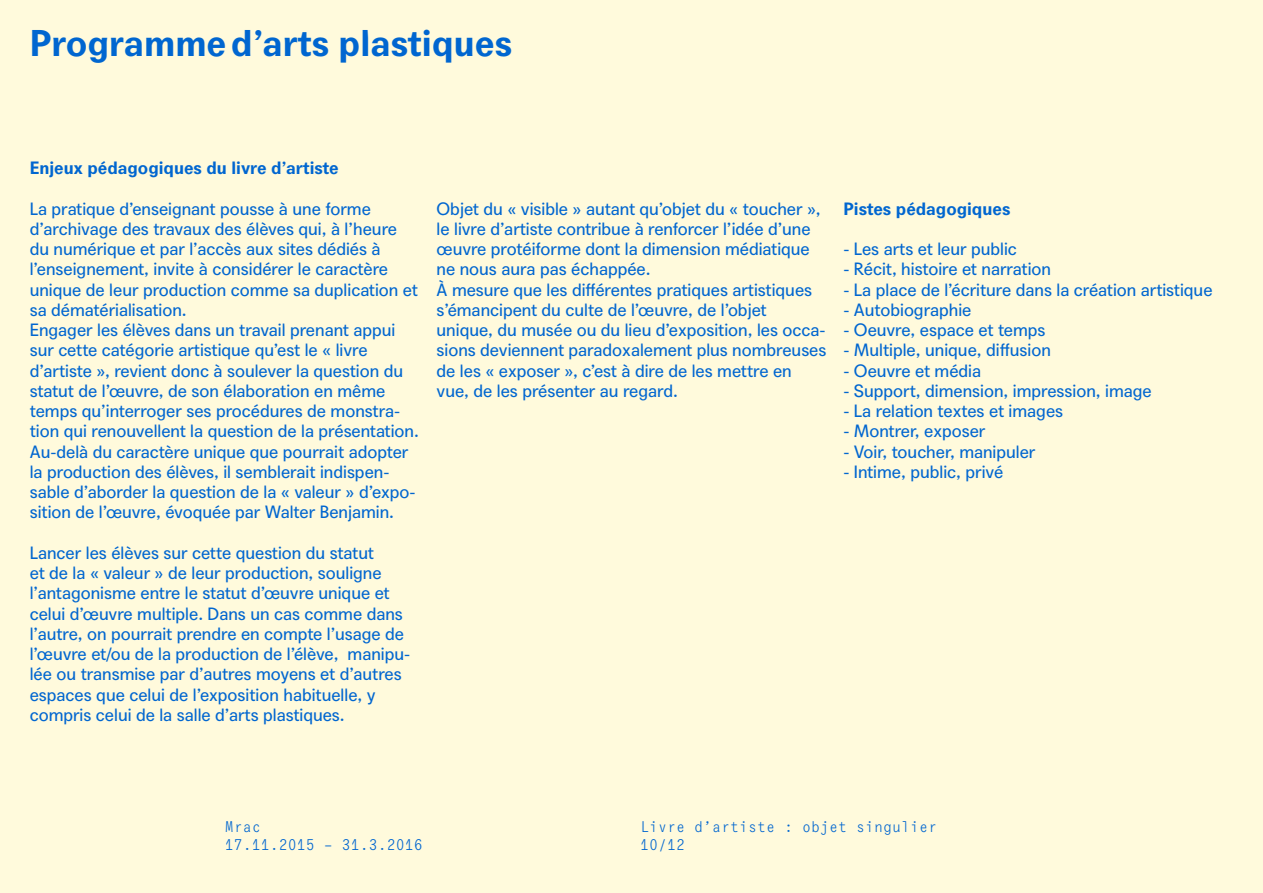
<style>
.page{position:relative;width:1263px;height:893px;background:#fffadc}
.page>*{position:absolute;margin:0;border:0;box-sizing:border-box;transform-origin:0 0}
._1-_Titre{font:700 36px "Agipo";color:#0066d0}
._2-_Normal{font:17.25px/20.2px "Agipo";color:#0066d0}
._2-_Normal-2{font:700 17.25px "Agipo";color:#0066d0}
.t1{font:15px/18px "Agipo Mono";color:#0066d0}
</style>
<div class="page">
<p class="_1-_Titre" style="left:30px;top:15px;width:484px">Programmed’arts plastiques</p>
<p class="_2-_Normal-2" style="left:30px;top:154px;width:310px">Enjeux pédagogiques du livre d’artiste</p>
<p class="_2-_Normal" style="left:30px;top:197px;width:390px">La pratique d’enseignant pousse à une forme d’archivage des travaux des élèves qui, à l’heure du numérique et par l’accès aux sites dédiés à l’enseignement, invite à considérer le caractère unique de leur production comme sa duplication et sa dématérialisation.</p>
<p class="_2-_Normal" style="left:30px;top:318px;width:391px">Engager les élèves dans un travail prenant appui sur cette catégorie artistique qu’est le « livre d’artiste », revient donc à soulever la question du statut de l’œuvre, de son élaboration en même temps qu’interroger ses procédures de monstra&shy;tion qui renouvellent la question de la présentation.<br>Au-delà du caractère unique que pourrait adopter la production des élèves, il semblerait indispen&shy;sable d’aborder la question de la « valeur » d’expo&shy;sition de l’œuvre, évoquée par Walter Benjamin.</p>
<p class="_2-_Normal" style="left:30px;top:541px;width:382px">Lancer les élèves sur cette question du statut<br>et de la « valeur » de leur production, souligne l’antagonisme entre le statut d’œuvre unique et celui d’œuvre multiple. Dans un cas comme dans l’autre, on pourrait prendre en compte l’usage de l’œuvre et/ou de la production de l’élève, manipu&shy;lée ou transmise par d’autres moyens et d’autres espaces que celui de l’exposition habituelle, y compris celui de la salle d’arts plastiques.</p>
<p class="_2-_Normal" style="left:437px;top:197px;width:385px">Objet du « visible » autant qu’objet du « toucher », le livre d’artiste contribue à renforcer l’idée d’une œuvre protéiforme dont la dimension médiatique ne nous aura pas échappée.</p>
<p class="_2-_Normal" style="left:437px;top:278px;width:391px">À mesure que les différentes pratiques artistiques s’émancipent du culte de l’œuvre, de l’objet unique, du musée ou du lieu d’exposition, les occa&shy;sions deviennent paradoxalement plus nombreuses de les « exposer », c’est à dire de les mettre en vue, de les présenter au regard.</p>
<p class="_2-_Normal-2" style="left:843px;top:195px;width:169px">Pistes pédagogiques</p>
<p class="_2-_Normal" style="left:843px;top:237px;width:175px">- Les arts et leur public</p>
<p class="_2-_Normal" style="left:843px;top:258px;width:209px">- Récit, histoire et narration</p>
<p class="_2-_Normal" style="left:843px;top:278px;width:371px">- La place de l’écriture dans la création artistique</p>
<p class="_2-_Normal" style="left:843px;top:298px;width:129px">- Autobiographie</p>
<p class="_2-_Normal" style="left:843px;top:318px;width:204px">- Oeuvre, espace et temps</p>
<p class="_2-_Normal" style="left:843px;top:339px;width:209px">- Multiple, unique, diffusion</p>
<p class="_2-_Normal" style="left:843px;top:359px;width:139px">- Oeuvre et média</p>
<p class="_2-_Normal" style="left:843px;top:379px;width:310px">- Support, dimension, impression, image</p>
<p class="_2-_Normal" style="left:843px;top:399px;width:221px">- La relation textes et images</p>
<p class="_2-_Normal" style="left:843px;top:420px;width:143px">- Montrer, exposer</p>
<p class="_2-_Normal" style="left:843px;top:440px;width:193px">- Voir, toucher, manipuler</p>
<p class="_2-_Normal" style="left:843px;top:460px;width:161px">- Intime, public, privé</p>
<p class="t1" style="left:225px;top:817px;width:200px">Mrac<br>17.11.2015 – 31.3.2016</p>
<p class="t1" style="left:640px;top:817px;width:299px">Livre d’artiste : objet singulier<br>10/12</p>
</div>
